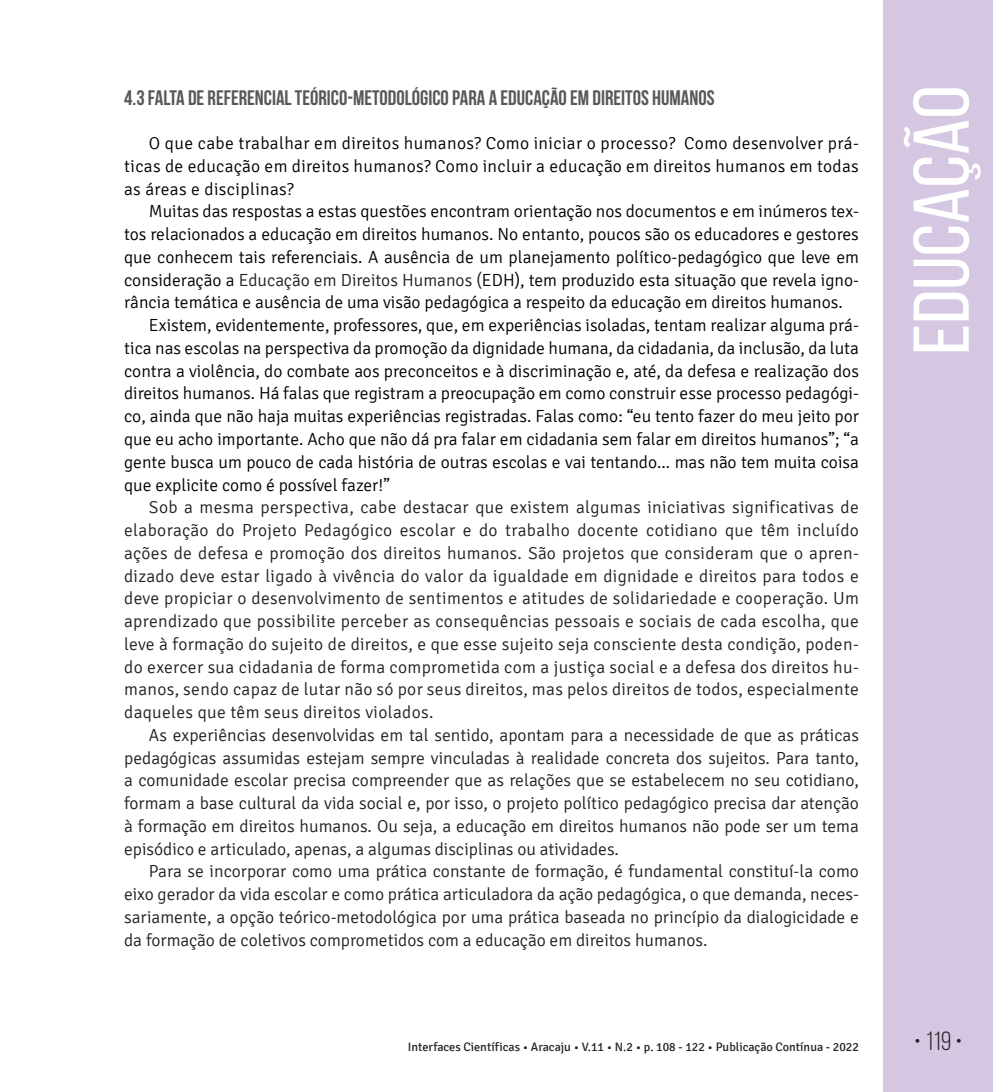
<style>
.page{position:relative;width:993px;height:1092px;background:#fff}
.page>*{position:absolute;margin:0;border:0;box-sizing:border-box;transform-origin:0 0}
.t1{font:78.75px "Bebas Neue";color:#fff;scale:1.09 1}
.t2{font:26.25px "Bebas Neue";color:#231f20}
.t3{font:700 21px "Bebas Neue";color:#57585a}
.t4{font:300 17.5px/22.8px "Signika";color:#231f20;text-align:justify}
.t5{font:300 17.5px/22.8px "Signika";color:#000001;text-align:justify}
.t6{font:12.25px "Signika";color:#231f20}
.s1{color:#231f20}
</style>
<div class="page">
<div style="left:883px;top:0;width:109px;height:1091px;background:#d5c6e1"></div>
<p class="t3" style="left:124px;top:86px;width:591px">4.3 FALTA DE REFERENCIAL TEÓRICO-METODOLÓGICO PARA A EDUCAÇÃO EM DIREITOS HUMANOS</p>
<p class="t5" style="left:124px;top:132px;width:736px;text-indent:25px">O que cabe trabalhar em direitos humanos? Como iniciar o processo? Como desenvolver prá&shy;ticas de educação em direitos humanos? Como incluir a educação em direitos humanos em todas as áreas e disciplinas?</p>
<p class="t5" style="left:149px;top:200px;width:711px">Muitas das respostas a estas questões encontram orientação nos documentos e em inúmeros tex-</p>
<p class="t5" style="left:124px;top:223px;width:736px">tos relacionados a educação em direitos humanos. No entanto, poucos são os educadores e gestores</p>
<p class="t5" style="left:124px;top:246px;width:736px">que conhecem tais referenciais. A ausência de um planejamento político-pedagógico que leve em</p>
<p class="t5" style="left:124px;top:269px;width:736px">consideração a <span class="s1">Educação em Direitos Humanos (</span>EDH), tem produzido esta situação que revela igno-</p>
<p class="t5" style="left:124px;top:291px;width:720px">rância temática e ausência de uma visão pedagógica a respeito da educação em direitos humanos.</p>
<p class="t5" style="left:149px;top:314px;width:711px">Existem, evidentemente, professores, que, em experiências isoladas, tentam realizar alguma prá-</p>
<p class="t5" style="left:124px;top:337px;width:736px">tica nas escolas na perspectiva da promoção da dignidade humana, da cidadania, da inclusão, da luta</p>
<p class="t5" style="left:124px;top:360px;width:736px">contra a violência, do combate aos preconceitos e à discriminação e, até, da defesa e realização dos</p>
<p class="t5" style="left:124px;top:382px;width:736px">direitos humanos. Há falas que registram a preocupação em como construir esse processo pedagógi-</p>
<p class="t5" style="left:124px;top:405px;width:736px">co, ainda que não haja muitas experiências registradas. Falas como: “eu tento fazer do meu jeito por</p>
<p class="t5" style="left:124px;top:428px;width:736px">que eu acho importante. Acho que não dá pra falar em cidadania sem falar em direitos humanos”; “a</p>
<p class="t5" style="left:124px;top:451px;width:736px">gente busca um pouco de cada história de outras escolas e vai tentando... mas não tem muita coisa</p>
<p class="t5" style="left:124px;top:473px;width:267px">que explicite como é possível fazer!”</p>
<p class="t4" style="left:124px;top:496px;width:736px;text-indent:25px">Sob a mesma perspectiva, cabe destacar que existem algumas iniciativas significativas de elaboração do Projeto Pedagógico escolar e do trabalho docente cotidiano que têm incluído ações de defesa e promoção dos direitos humanos. São projetos que consideram que o apren&shy;dizado deve estar ligado à vivência do valor da igualdade em dignidade e direitos para todos e deve propiciar o desenvolvimento de sentimentos e atitudes de solidariedade e cooperação. Um aprendizado que possibilite perceber as consequências pessoais e sociais de cada escolha, que leve à formação do sujeito de direitos, e que esse sujeito seja consciente desta condição, poden&shy;do exercer sua cidadania de forma comprometida com a justiça social e a defesa dos direitos hu&shy;manos, sendo capaz de lutar não só por seus direitos, mas pelos direitos de todos, especialmente daqueles que têm seus direitos violados.</p>
<p class="t4" style="left:124px;top:724px;width:736px;text-indent:25px">As experiências desenvolvidas em tal sentido, apontam para a necessidade de que as práticas pedagógicas assumidas estejam sempre vinculadas à realidade concreta dos sujeitos. Para tanto, a comunidade escolar precisa compreender que as relações que se estabelecem no seu cotidiano, formam a base cultural da vida social e, por isso, o projeto político pedagógico precisa dar atenção à formação em direitos humanos. Ou seja, a educação em direitos humanos não pode ser um tema episódico e articulado, apenas, a algumas disciplinas ou atividades.</p>
<p class="t4" style="left:124px;top:860px;width:736px;text-indent:25px">Para se incorporar como uma prática constante de formação, é fundamental constituí-la como eixo gerador da vida escolar e como prática articuladora da ação pedagógica, o que demanda, neces&shy;sariamente, a opção teórico-metodológica por uma prática baseada no princípio da dialogicidade e da formação de coletivos comprometidos com a educação em direitos humanos.</p>
<h1 class="t1" style="left:898px;top:355px;width:248px;rotate:-90deg">EDUCAÇÃO</h1>
<p class="t6" style="left:408px;top:1040px;width:452px">Interfaces Científicas • Aracaju • V.11 • N.2 • p. 108 - 122 • Publicação Contínua - 2022</p>
<h2 class="t2" style="left:913px;top:1026px;width:50px">• 119 •</h2>
</div>
